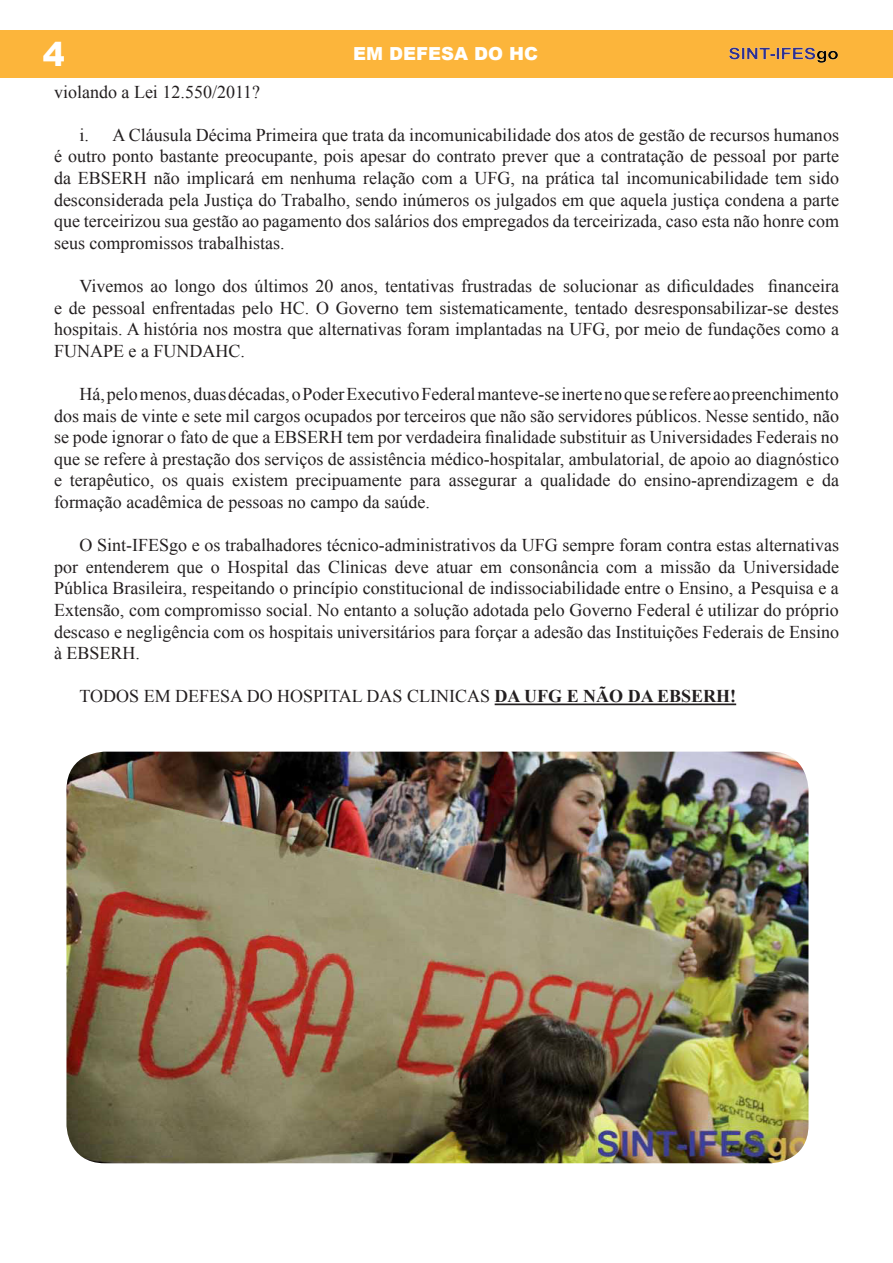
<style>
.page{position:relative;width:893px;height:1263px;background:#fff}
.page>*{position:absolute;margin:0;border:0;box-sizing:border-box;transform-origin:0 0}
.t1{font:900 33px "Arial";color:#fff}
.t2{font:18px/21.6px "Times New Roman";color:#231f20;text-align:justify}
.t3{font:900 18px "Arial";color:#fff}
.s1{font-weight:700}
</style>
<div class="page">
<div style="left:0;top:30px;width:893px;height:48px;background:#fcb53b"></div>
<img style="left:729px;top:47px;width:109px;height:16px">
<hr style="left:495px;top:703px;width:241px;height:2px;background:#231f20">
<img style="left:66px;top:752px;width:742px;height:411px">
<p class="t1" style="left:43px;top:30px;width:24px">4</p>
<p class="t3" style="left:353px;top:41px;width:186px">EM DEFESA DO HC</p>
<p class="t2" style="left:54px;top:80px;width:208px">violando a Lei 12.550/2011?</p>
<p class="t2" style="left:54px;top:124px;width:786px;text-indent:26px">i. A Cláusula Décima Primeira que trata da incomunicabilidade dos atos de gestão de recursos humanos é outro ponto bastante preocupante, pois apesar do contrato prever que a contratação de pessoal por parte da EBSERH não implicará em nenhuma relação com a UFG, na prática tal incomunicabilidade tem sido desconsiderada pela Justiça do Trabalho, sendo inúmeros os julgados em que aquela justiça condena a parte que terceirizou sua gestão ao pagamento dos salários dos empregados da terceirizada, caso esta não honre com seus compromissos trabalhistas.</p>
<p class="t2" style="left:54px;top:275px;width:786px;text-indent:26px">Vivemos ao longo dos últimos 20 anos, tentativas frustradas de solucionar as dificuldades financeira e de pessoal enfrentadas pelo HC. O Governo tem sistematicamente, tentado desresponsabilizar-se destes hospitais. A história nos mostra que alternativas foram implantadas na UFG, por meio de fundações como a FUNAPE e a FUNDAHC.</p>
<p class="t2" style="left:54px;top:383px;width:786px;text-indent:26px">Há, pelo menos, duas décadas, o Poder Executivo Federal manteve-se inerte no que se refere ao preenchimento dos mais de vinte e sete mil cargos ocupados por terceiros que não são servidores públicos. Nesse sentido, não se pode ignorar o fato de que a EBSERH tem por verdadeira finalidade substituir as Universidades Federais no que se refere à prestação dos serviços de assistência médico-hospitalar, ambulatorial, de apoio ao diagnóstico e terapêutico, os quais existem precipuamente para assegurar a qualidade do ensino-aprendizagem e da formação acadêmica de pessoas no campo da saúde.</p>
<p class="t2" style="left:54px;top:534px;width:786px;text-indent:26px">O Sint-IFESgo e os trabalhadores técnico-administrativos da UFG sempre foram contra estas alternativas por entenderem que o Hospital das Clinicas deve atuar em consonância com a missão da Universidade Pública Brasileira, respeitando o princípio constitucional de indissociabilidade entre o Ensino, a Pesquisa e a Extensão, com compromisso social. No entanto a solução adotada pelo Governo Federal é utilizar do próprio descaso e negligência com os hospitais universitários para forçar a adesão das Instituições Federais de Ensino à EBSERH.</p>
<p class="t2" style="left:80px;top:685px;width:658px">TODOS EM DEFESA DO HOSPITAL DAS CLINICAS <span class="s1">DA UFG E NÃO DA EBSERH!</span></p>
</div>
